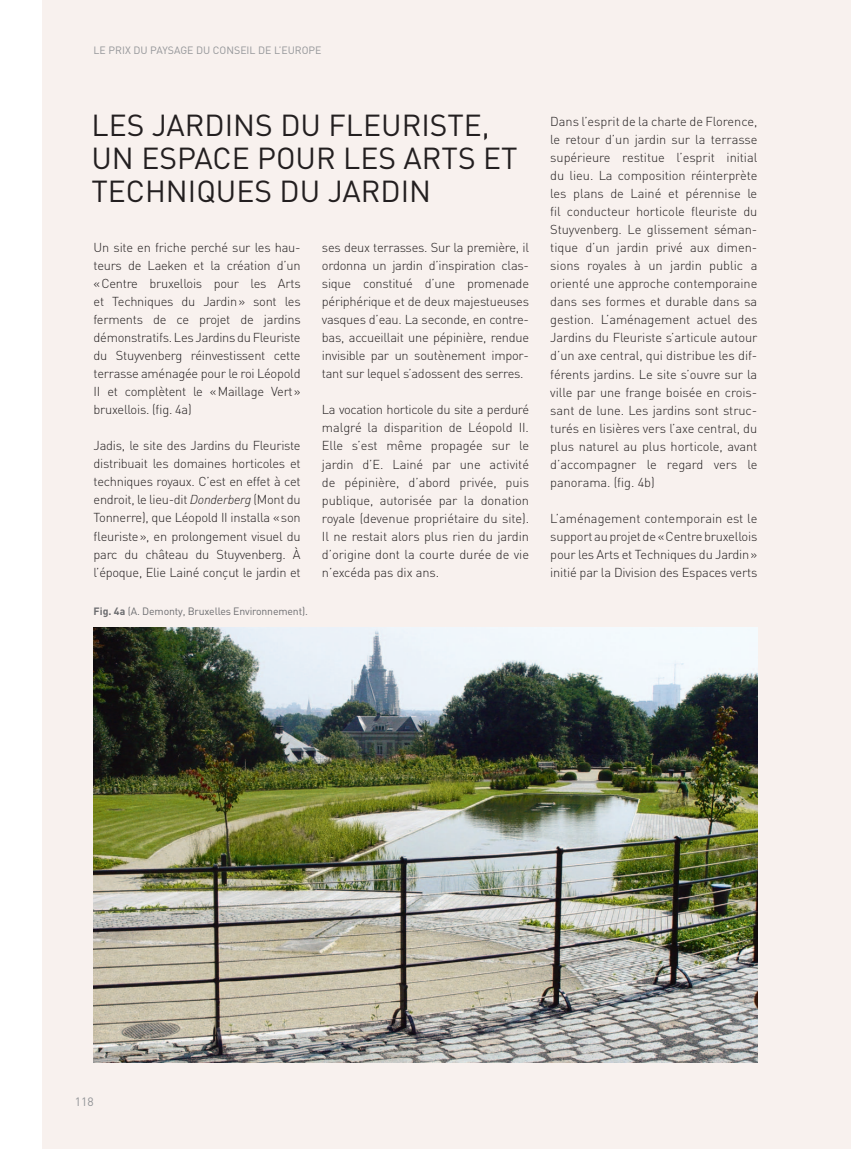
<style>
.page{position:relative;width:851px;height:1149px;background:#fff}
.page>*{position:absolute;margin:0;border:0;box-sizing:border-box;transform-origin:0 0}
.t1{font:30px "DIN";color:#231f20}
.t2{font:300 12.9px/18px "DIN";letter-spacing:-.02em;color:#231f20;text-align:justify}
.t3{font:12px "DIN";color:#939598}
.t4{font:10.5px "DIN";letter-spacing:-.015em;color:#6c6d70}
.t5{font:10.5px "DIN";color:#939598}
.s1{font-family:"DINOT";font-style:italic}
.s2{font-weight:700}
</style>
<div class="page">
<div style="left:43px;top:0;width:807px;height:1148px;background:#f8f1ee"></div>
<img style="left:94px;top:627px;width:663px;height:435px">
<p class="t5" style="left:94px;top:44px;width:229px">Le Prix du Paysage du Consei l de l’Europe</p>
<h1 class="t1" style="left:91px;top:107px;width:18px">LES</h1>
<h1 class="t1" style="left:152px;top:107px;width:196px">JARDINS DU FLEUR</h1>
<h1 class="t1" style="left:421px;top:107px;width:70px">ISTE,</h1>
<h1 class="t1" style="left:91px;top:140px;width:68px">UN ESPA</h1>
<h1 class="t1" style="left:212px;top:140px;width:148px">CE POUR LES</h1>
<h1 class="t1" style="left:403px;top:140px;width:116px">ARTSET</h1>
<h1 class="t1" style="left:91px;top:173px;width:124px">TECHN IQUES</h1>
<h1 class="t1" style="left:279px;top:173px;width:147px">DU JARDIN</h1>
<p class="t2" style="left:94px;top:238px;width:208px">U n site en friche perché sur les hau&shy;teurs de Laeken et la création d’un « Centre bruxellois pour les Arts et Techniques du Jardin» sont les ferments de ce projet de jardins démonstratifs. Les Jardins du Fleuriste du Stuyvenberg réinvestissent cette terrasse aménagée pour le roi Léopold II et complètent le « Maillage Vert» bruxellois. (fig. 4a)</p>
<p class="t2" style="left:94px;top:436px;width:208px">Jadis, le site des Jardins du Fleuriste distribuait les domaines horticoles et techniques royaux. C ’est en effet à cet endroit, le lieu-dit <span class="s1">Donderberg</span> (M ont du Tonnerre), que Léopold II installa «son fleuriste», en prolongement visuel du parc du château du Stuyvenberg. À l’époque, Elie Lainé conçut le jardin et</p>
<p class="t4" style="left:94px;top:604px;width:216px"><span class="s2">Fig. 4a</span> (A. Demonty, Bruxelles Environnement).</p>
<p class="t2" style="left:322px;top:238px;width:208px">ses deux terrasses. Sur la première, il ordonna un jardin d’inspiration clas&shy;sique constitué d’une promenade périphérique et de deux majestueuses vasques d’eau. La seconde, en contre&shy;bas, accueillait une pépinière, rendue invisible par un soutènement impor&shy;tant sur lequel s’adossent des serres.</p>
<p class="t2" style="left:322px;top:400px;width:208px">La vocation horticole du site a perduré malgré la disparition de Léopold II .<br>Elle s’est même propagée sur le jardin d’E. Lainé par une activité de pépinière, d’abord privée, puis publique, autorisée par la donation royale (devenue propriétaire du site).<br>I l ne restait alors plus rien du jardin d’origine dont la courte durée de vie n’excéda pas dix ans.</p>
<p class="t2" style="left:550px;top:112px;width:208px">Dans l’esprit de la charte de Florence, le retour d’un jardin sur la terrasse supérieure restitue l’esprit initial du lieu. La composition réinterprète les plans de Lainé et pérennise le fil conducteur horticole fleuriste du Stuyvenberg. Le glissement séman&shy;tique d’un jardin privé aux dimen&shy;sions royales à un jardin public a orienté une approche contemporaine dans ses formes et durable dans sa gestion. L’aménagement actuel des Jardins du Fleuriste s’articule autour d’un axe central, qui distribue les dif&shy;férents jardins. Le site s’ouvre sur la ville par une frange boisée en crois&shy;sant de lune. Les jardins sont struc&shy;turés en lisières vers l’axe central, du plus naturel au plus horticole, avant d’accompagner le regard vers le panorama. (fig. 4b)</p>
<p class="t2" style="left:550px;top:508px;width:208px">L’aménagement contemporain est le support au projet de « Centre bruxellois pour les Arts et Techniques du Jardin» initié par la Division des Espaces verts</p>
<p class="t3" style="left:75px;top:1094px;width:20px">118</p>
</div>
